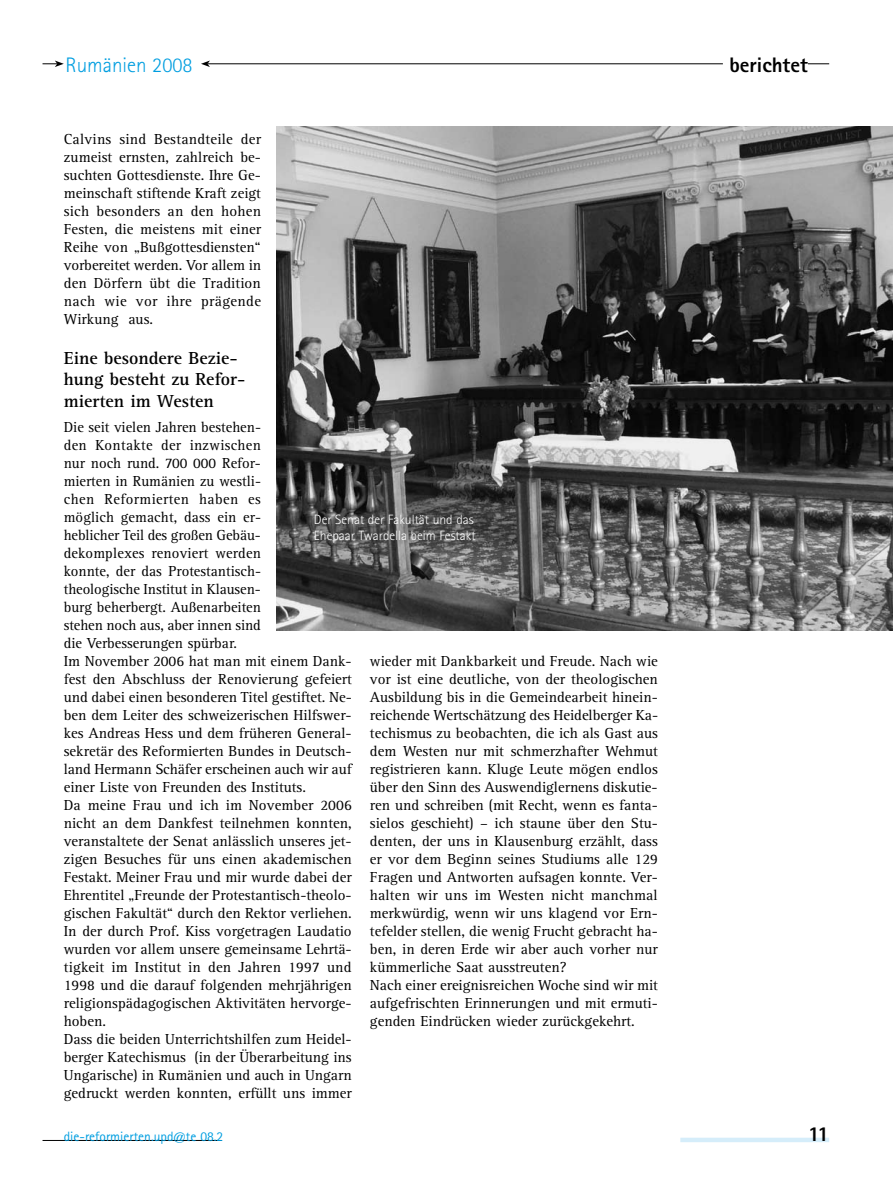
<style>
.page{position:relative;width:893px;height:1191px;background:#fff}
.page>*{position:absolute;margin:0;border:0;box-sizing:border-box;transform-origin:0 0}
.t1{font:300 21px "Rotis Sans Serif";color:#009ee0}
.t2{font:800 21px "Rotis Sans Serif";color:#000}
.t3{font:700 18px/21.6px "Rotis Serif";color:#000}
.t4{font:15px/18px "Rotis Serif";color:#000}
.t5{font:300 13.5px/16.2px "Rotis Sans Serif";color:#fff}
.t6{font:13.5px "Rotis Sans Serif";color:#009ee0}
.s1{font-weight:700}
</style>
<div class="page">
<hr style="left:43px;top:1140px;width:179px;height:1px;background:#000">
<svg style="left:43px;top:61px;width:21px;height:6px"></svg>
<svg style="left:808px;top:64px;width:21px;height:1px"></svg>
<div style="left:680px;top:1137px;width:149px;height:5px;background:#d5edfa"></div>
<hr style="left:208px;top:64px;width:515px;height:1px;background:#000">
<svg style="left:201px;top:61px;width:9px;height:6px"></svg>
<img style="left:276px;top:126px;width:617px;height:504px">
<h1 class="t1" style="left:65px;top:53px;width:129px">Rumänien 2008</h1>
<h1 class="t2" style="left:729px;top:52px;width:80px">berichtet</h1>
<p class="t4" style="left:64px;top:130px;width:199px;text-align:justify">Calvins sind Bestandteile der zumeist ernsten, zahlreich be&shy;suchten Gottesdienste. Ihre Ge&shy;meinschaft stiftende Kraft zeigt sich besonders an den hohen Festen, die meistens mit einer Reihe von „Bußgottesdiensten“ vorbereitet werden. Vor allem in den Dörfern übt die Tradition nach wie vor ihre prägende Wirkung aus.</p>
<p class="t3" style="left:64px;top:347px;width:183px">Eine besondere Bezie&shy;hung besteht zu Refor&shy;mierten im Westen</p>
<p class="t4" style="left:64px;top:418px;width:290px">Die seit vielen Jahren bestehen-<br>den Kontakte der inzwischen<br>nur noch rund. 700 000 Refor-<br>mierten in Rumänien zu westli-<br>chen Reformierten haben es<br>möglich gemacht, dass ein er-<br>heblicher Teil des großen Gebäu-<br>dekomplexes renoviert werden<br>konnte, der das Protestantisch-<br>theologische Institut in Klausen-<br>burg beherbergt. Außenarbeiten<br>stehen noch aus, aber innen sind<br>die Verbesserungen spürbar.<br>Im November 2006 hat man mit einem Dank&shy;fest den Abschluss der Renovierung gefeiert und dabei einen besonderen Titel gestiftet. Ne&shy;ben dem Leiter des schweizerischen Hilfswer&shy;kes Andreas Hess und dem früheren General&shy;sekretär des Reformierten Bundes in Deutsch&shy;land Hermann Schäfer erscheinen auch wir auf einer Liste von Freunden des Instituts.<br>Da meine Frau und ich im November 2006 nicht an dem Dankfest teilnehmen konnten, veranstaltete der Senat anlässlich unseres jet&shy;zigen Besuches für uns einen akademischen Festakt. Meiner Frau und mir wurde dabei der Ehrentitel „Freunde der Protestantisch-theolo&shy;gischen Fakultät“ durch den Rektor verliehen.<br>In der durch Prof. Kiss vorgetragen Laudatio wurden vor allem unsere gemeinsame Lehrtä&shy;tigkeit im Institut in den Jahren 1997 und 1998 und die darauf folgenden mehrjährigen religionspädagogischen Aktivitäten hervorge&shy;hoben.<br>Dass die beiden Unterrichtshilfen zum Heidel&shy;berger Katechismus (in der Überarbeitung ins Ungarische) in Rumänien und auch in Ungarn gedruckt werden konnten, erfüllt uns immer</p>
<p class="t5" style="left:314px;top:511px;width:163px">Der Senat der Fakultät und das<br>Ehepaar Twardella beim Festakt</p>
<p class="t4" style="left:370px;top:652px;width:290px">wieder mit Dankbarkeit und Freude. Nach wie vor ist eine deutliche, von der theologischen Ausbildung bis in die Gemeindearbeit hinein&shy;reichende Wertschätzung des Heidelberger Ka&shy;techismus zu beobachten, die ich als Gast aus dem Westen nur mit schmerzhafter Wehmut registrieren kann. Kluge Leute mögen endlos über den Sinn des Auswendiglernens diskutie&shy;ren und schreiben (mit Recht, wenn es fanta&shy;sielos geschieht) – ich staune über den Stu&shy;denten, der uns in Klausenburg erzählt, dass er vor dem Beginn seines Studiums alle 129<br>Fragen und Antworten aufsagen konnte. Ver&shy;halten wir uns im Westen nicht manchmal merkwürdig, wenn wir uns klagend vor Ern&shy;tefelder stellen, die wenig Frucht gebracht ha&shy;ben, in deren Erde wir aber auch vorher nur kümmerliche Saat ausstreuten?<br>Nach einer ereignisreichen Woche sind wir mit aufgefrischten Erinnerungen und mit ermuti&shy;genden Eindrücken wieder zurückgekehrt.</p>
<p class="t6" style="left:64px;top:1128px;width:161px">die-reformierten.upd<span class="s1">@</span>te 08.2</p>
<h1 class="t2" style="left:808px;top:1120px;width:23px">11</h1>
</div>
